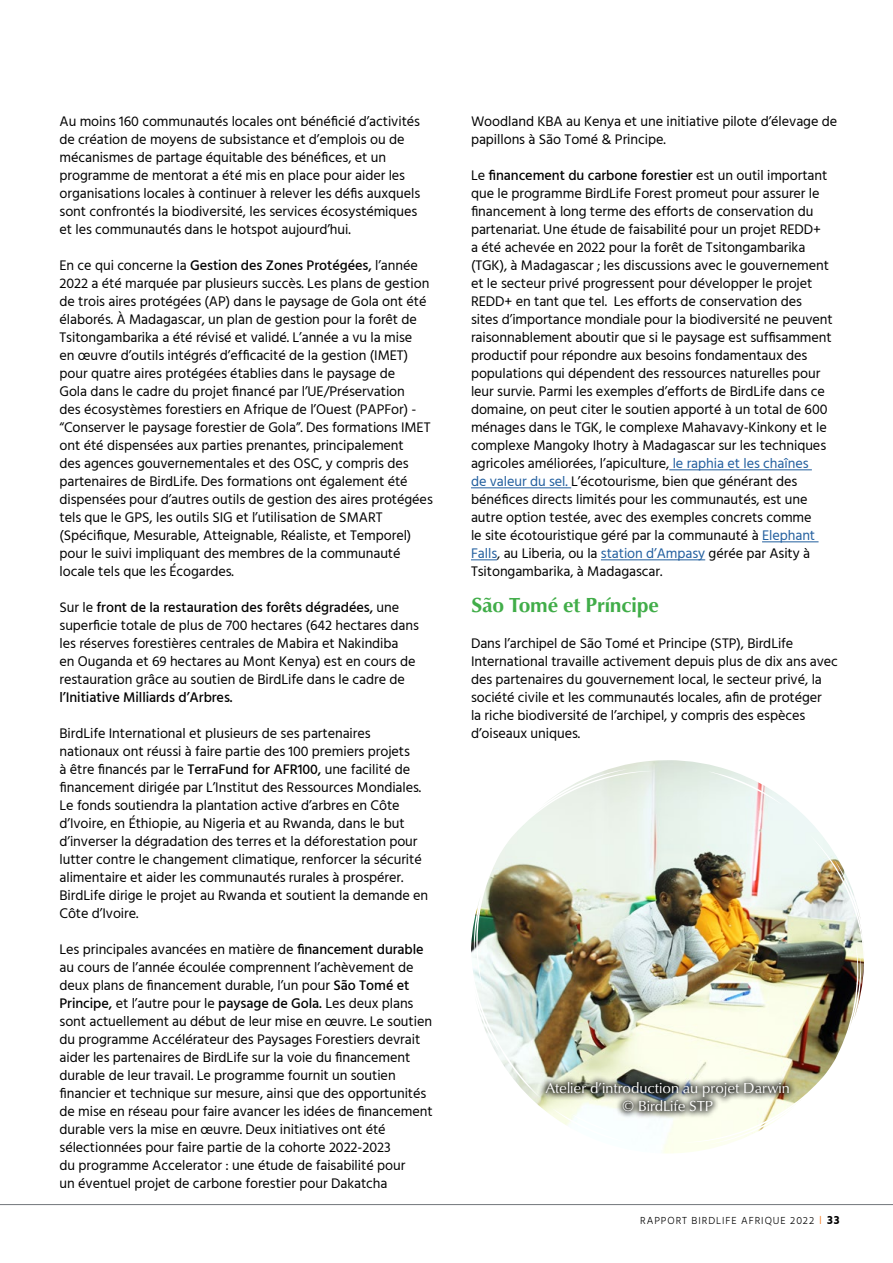
<style>
.page{position:relative;width:893px;height:1263px;background:#fff}
.page>*{position:absolute;margin:0;border:0;box-sizing:border-box;transform-origin:0 0}
.t1{font:700 21px "Classico URWTOT";letter-spacing:-.005em;color:#41ad49}
.t2{font:15px/18px "Classico URWTOT";color:#fff;text-align:center}
.t3{font:14.25px/18px "Hind Madurai";letter-spacing:-.005em;color:#000}
.t4{font:500 14.25px "Hind Madurai";letter-spacing:-.005em;color:#000}
.t5{font:300 10.5px "Hind Madurai";letter-spacing:.09em;color:#000}
.s1{font-weight:500}
.s2{color:#215e9e}
.s3{font-size:12px;color:#f47920}
.s4{font-weight:700;font-size:12px}
</style>
<div class="page">
<hr style="left:0;top:1204px;width:893px;height:1px;background:#71767a">
<hr style="left:669px;top:469px;width:143px;height:1px;background:#215e9e">
<hr style="left:471px;top:487px;width:100px;height:1px;background:#215e9e">
<hr style="left:762px;top:541px;width:56px;height:1px;background:#215e9e">
<svg style="left:471px;top:559px;width:26px;height:1px"></svg>
<hr style="left:601px;top:559px;width:104px;height:1px;background:#215e9e">
<img style="left:471px;top:769px;width:332px;height:384px">
<div style="left:538px;top:1075px;width:258px;height:44px;background:#000;opacity:.75"></div>
<p class="t3" style="left:60px;top:113px;width:362px">Au moins 160 communautés locales ont bénéficié d’activités de création de moyens de subsistance et d’emplois ou de mécanismes de partage équitable des bénéfices, et un programme de mentorat a été mis en place pour aider les organisations locales à continuer à relever les défis auxquels sont confrontés la biodiversité, les services écosystémiques et les communautés dans le hotspot aujourd’hui.</p>
<p class="t3" style="left:60px;top:256px;width:375px">En ce qui concerne la <span class="s1">Gestion des Zones Protégées,</span> l’année 2022 a été marquée par plusieurs succès. Les plans de gestion de trois aires protégées (AP) dans le paysage de Gola ont été élaborés. À Madagascar, un plan de gestion pour la forêt de Tsitongambarika a été révisé et validé. L’année a vu la mise<br>en œuvre d’outils intégrés d’efficacité de la gestion (IMET) pour quatre aires protégées établies dans le paysage de<br>Gola dans le cadre du projet financé par l’UE/Préservation<br>des écosystèmes forestiers en Afrique de l’Ouest (PAPFor) - “Conserver le paysage forestier de Gola”. Des formations IMET ont été dispensées aux parties prenantes, principalement<br>des agences gouvernementales et des OSC, y compris des partenaires de BirdLife. Des formations ont également été dispensées pour d’autres outils de gestion des aires protégées tels que le GPS, les outils SIG et l’utilisation de SMART (Spécifique, Mesurable, Atteignable, Réaliste, et Temporel) pour le suivi impliquant des membres de la communauté locale tels que les Écogardes.</p>
<p class="t3" style="left:60px;top:598px;width:361px">Sur le <span class="s1">front de la restauration des forêts dégradées,</span> une superficie totale de plus de 700 hectares (642 hectares dans les réserves forestières centrales de Mabira et Nakindiba<br>en Ouganda et 69 hectares au Mont Kenya) est en cours de restauration grâce au soutien de BirdLife dans le cadre de</p>
<p class="t4" style="left:60px;top:689px;width:175px">l’Initiative Milliards d’Arbres.</p>
<p class="t3" style="left:60px;top:724px;width:370px">BirdLife International et plusieurs de ses partenaires nationaux ont réussi à faire partie des 100 premiers projets<br>à être financés par le <span class="s1">TerraFund for AFR100,</span> une facilité de financement dirigée par L’Institut des Ressources Mondiales.<br>Le fonds soutiendra la plantation active d’arbres en Côte d’Ivoire, en Éthiopie, au Nigeria et au Rwanda, dans le but d’inverser la dégradation des terres et la déforestation pour lutter contre le changement climatique, renforcer la sécurité alimentaire et aider les communautés rurales à prospérer.<br>BirdLife dirige le projet au Rwanda et soutient la demande en Côte d’Ivoire.</p>
<p class="t3" style="left:60px;top:940px;width:375px">Les principales avancées en matière de <span class="s1">financement durable </span>au cours de l’année écoulée comprennent l’achèvement de deux plans de financement durable, l’un pour <span class="s1">São Tomé et Principe,</span> et l’autre pour le <span class="s1">paysage de Gola.</span> Les deux plans sont actuellement au début de leur mise en œuvre. Le soutien du programme Accélérateur des Paysages Forestiers devrait aider les partenaires de BirdLife sur la voie du financement durable de leur travail. Le programme fournit un soutien financier et technique sur mesure, ainsi que des opportunités de mise en réseau pour faire avancer les idées de financement durable vers la mise en œuvre. Deux initiatives ont été sélectionnées pour faire partie de la cohorte 2022-2023<br>du programme Accelerator : une étude de faisabilité pour<br>un éventuel projet de carbone forestier pour Dakatcha</p>
<p class="t3" style="left:471px;top:113px;width:368px">Woodland KBA au Kenya et une initiative pilote d’élevage de papillons à São Tomé &amp; Principe.</p>
<p class="t3" style="left:471px;top:166px;width:363px">Le <span class="s1">financement du carbone forestier</span> est un outil important que le programme BirdLife Forest promeut pour assurer le financement à long terme des efforts de conservation du partenariat. Une étude de faisabilité pour un projet REDD+<br>a été achevée en 2022 pour la forêt de Tsitongambarika (TGK), à Madagascar ; les discussions avec le gouvernement et le secteur privé progressent pour développer le projet REDD+ en tant que tel. Les efforts de conservation des sites d’importance mondiale pour la biodiversité ne peuvent raisonnablement aboutir que si le paysage est suffisamment productif pour répondre aux besoins fondamentaux des populations qui dépendent des ressources naturelles pour leur survie. Parmi les exemples d’efforts de BirdLife dans ce domaine, on peut citer le soutien apporté à un total de 600 ménages dans le TGK, le complexe Mahavavy-Kinkony et le complexe Mangoky Ihotry à Madagascar sur les techniques agricoles améliorées, l’apiculture, <span class="s2">le raphia et les chaînes<br>de valeur du sel.</span> L’écotourisme, bien que générant des bénéfices directs limités pour les communautés, est une autre option testée, avec des exemples concrets comme<br>le site écotouristique géré par la communauté à <span class="s2">Elephant Falls</span>, au Liberia, ou la <span class="s2">station d’Ampasy</span> gérée par Asity à Tsitongambarika, à Madagascar.</p>
<h1 class="t1" style="left:471px;top:596px;width:189px">São Tomé et Príncipe</h1>
<p class="t3" style="left:471px;top:635px;width:368px">Dans l’archipel de São Tomé et Principe (STP), BirdLife International travaille activement depuis plus de dix ans avec des partenaires du gouvernement local, le secteur privé, la société civile et les communautés locales, afin de protéger<br>la riche biodiversité de l’archipel, y compris des espèces d’oiseaux uniques.</p>
<p class="t2" style="left:545px;top:1079px;width:246px">Atelier d’introduction au projet Darwin © BirdLife STP</p>
<p class="t5" style="left:640px;top:1217px;width:201px">RAPPORT BIRDLIFE AFRIQUE 2022 <span class="s3">I</span> <span class="s4">33</span></p>
</div>
